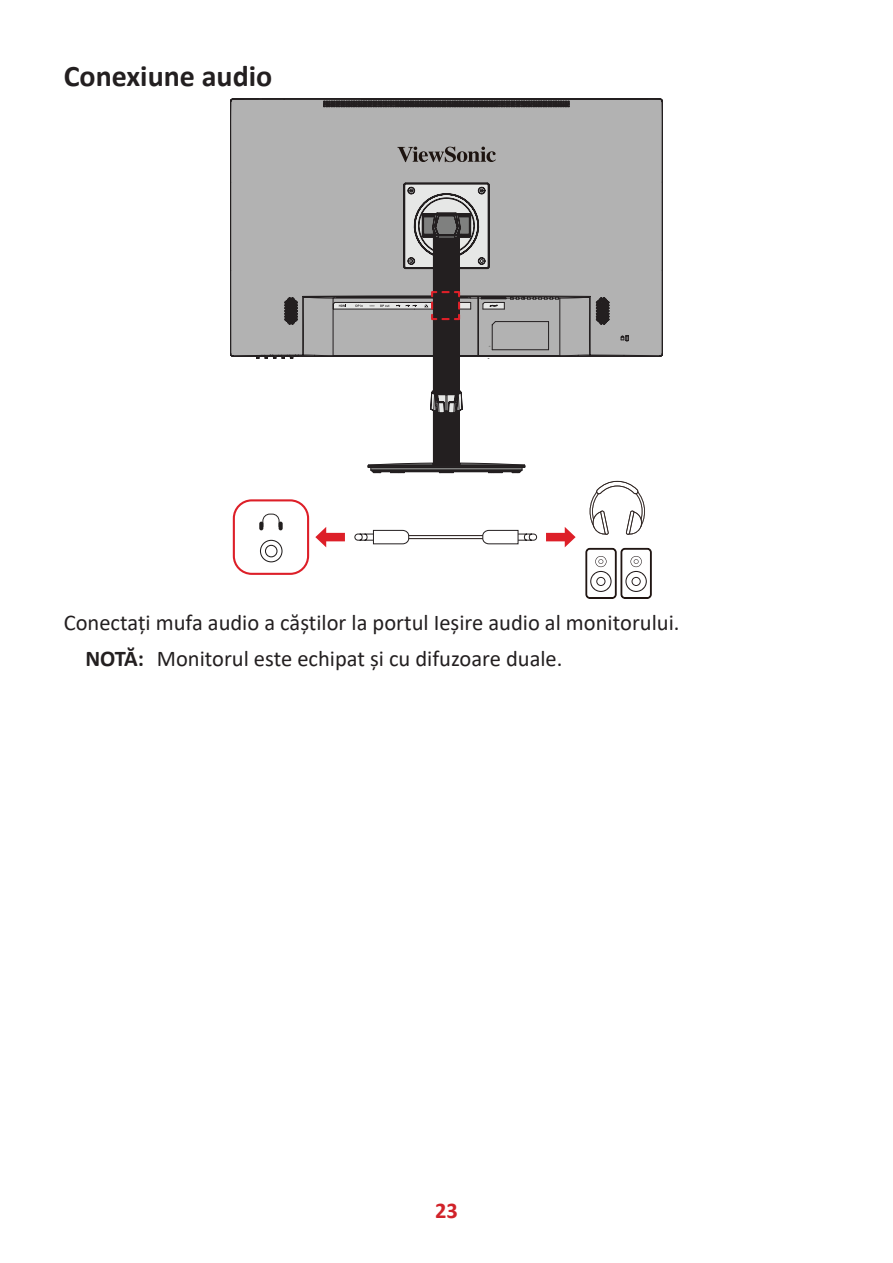
<style>
.page{position:relative;width:893px;height:1263px;background:#fff}
.page>*{position:absolute;margin:0;border:0;box-sizing:border-box;transform-origin:0 0}
.t1{font:700 30px "Calibri";color:#231f20}
.t2{font:22.5px/35.5px "Calibri";color:#231f20}
.t3{font:700 22.5px "Calibri";color:#d1232a}
.s1{font-weight:700}
</style>
<div class="page">
<div style="left:233px;top:499px;width:76px;height:76px;border:2px solid #dd1f28;border-radius:18px"></div>
<svg style="left:315px;top:527px;width:30px;height:21px"></svg>
<svg style="left:546px;top:527px;width:30px;height:21px"></svg>
<svg style="left:409px;top:535px;width:73px;height:4px"></svg>
<svg style="left:260px;top:539px;width:23px;height:24px"></svg>
<svg style="left:259px;top:514px;width:24px;height:16px"></svg>
<svg style="left:354px;top:530px;width:55px;height:14px"></svg>
<svg style="left:482px;top:530px;width:55px;height:14px"></svg>
<svg style="left:590px;top:481px;width:55px;height:54px"></svg>
<svg style="left:585px;top:547px;width:67px;height:52px"></svg>
<div style="left:628px;top:107px;width:34px;height:249px;background:#b2b2b2"></div>
<div style="left:230px;top:101px;width:398px;height:255px;background:#b2b2b2"></div>
<svg style="left:303px;top:99px;width:287px;height:257px"></svg>
<svg style="left:397px;top:147px;width:99px;height:15px"></svg>
<svg style="left:333px;top:183px;width:192px;height:290px"></svg>
<h1 class="t1" style="left:64px;top:55px;width:210px">Conexiune audio</h1>
<p class="t2" style="left:85px;top:604px;width:596px;text-indent:-22px">Conectați mufa audio a căștilor la portul Ieșire audio al monitorului.<br><span class="s1">NOTĂ:</span> Monitorul este echipat și cu difuzoare duale.</p>
<p class="t3" style="left:435px;top:1194px;width:24px">23</p>
</div>
